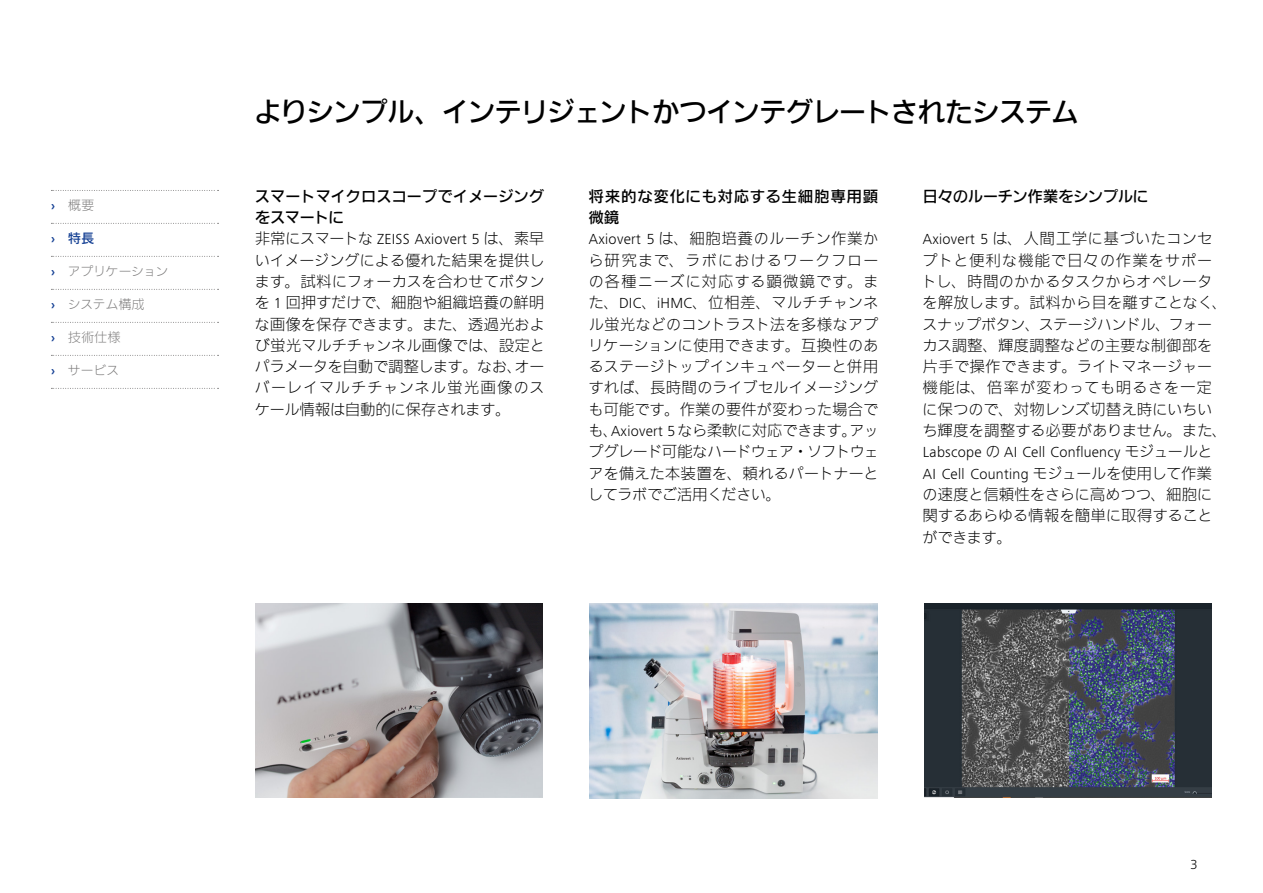
<style>
.page{position:relative;width:1263px;height:893px;background:#fff}
.page>*{position:absolute;margin:0;border:0;box-sizing:border-box;transform-origin:0 0}
.t1{font:500 27px "Iwa N Go Pro";letter-spacing:-.02em;color:#000}
.t2{font:300 15px/21.3px "Iwa N Go Pro";letter-spacing:.02em;color:#000;text-align:justify}
.t3{font:300 15px/21.3px "ZEISS Frutiger Next W1 G";letter-spacing:.02em;color:#000}
.t4{font:500 15px/21.3px "Iwa N Go Pro";letter-spacing:.005em;color:#000}
.t5{font:300 13.5px "ZEISS Frutiger Next W1 G";color:#000}
.t6{font:300 12.75px "Iwa N Go Pro";letter-spacing:-.005em;color:#7c7b7b}
.t7{font:500 12.75px "Iwa N Go Pro";color:#164194}
.s1{font-family:"ZEISS Frutiger Next W1 G";font-weight:700;color:#164194}
.s2{font-family:"ZEISS Frutiger Next W1 G";font-weight:700}
.s3{font-family:"Iwa N Go Pro"}
.s4{font-family:"ZEISS Frutiger Next W1 G"}
.s5{font-weight:500}
</style>
<div class="page">
<img style="left:590px;top:604px;width:288px;height:194px">
<img style="left:256px;top:604px;width:287px;height:194px">
<img style="left:1068px;top:604px;width:144px;height:194px">
<img style="left:924px;top:604px;width:144px;height:194px">
<svg style="left:51px;top:190px;width:168px;height:1px"></svg>
<svg style="left:51px;top:223px;width:168px;height:1px"></svg>
<svg style="left:51px;top:256px;width:168px;height:1px"></svg>
<svg style="left:51px;top:289px;width:168px;height:1px"></svg>
<svg style="left:51px;top:322px;width:168px;height:1px"></svg>
<svg style="left:51px;top:355px;width:168px;height:1px"></svg>
<svg style="left:51px;top:388px;width:168px;height:1px"></svg>
<p class="t6" style="left:51px;top:196px;width:45px"><span class="s1">›</span> 概要</p>
<p class="t7" style="left:51px;top:229px;width:45px"><span class="s2">›</span> 特長</p>
<p class="t6" style="left:51px;top:262px;width:119px"><span class="s1">›</span> アプリケーション</p>
<p class="t6" style="left:51px;top:295px;width:95px"><span class="s1">›</span> システム構成</p>
<p class="t6" style="left:51px;top:328px;width:71px"><span class="s1">›</span> 技術仕様</p>
<p class="t6" style="left:51px;top:361px;width:70px"><span class="s1">›</span> サービス</p>
<h1 class="t1" style="left:255px;top:91px;width:826px">よりシンプル、インテリジェントかつインテグレートされたシステム</h1>
<p class="t4" style="left:255px;top:184px;width:291px">スマートマイクロスコープでイメージングをスマートに</p>
<p class="t3" style="left:255px;top:228px;width:291px"><span class="s3">非常にスマートな</span> ZEISS Axiovert 5 <span class="s3">は、素早</span></p>
<p class="t2" style="left:255px;top:248px;width:292px">いイメージングによる優れた結果を提供します。試料にフォーカスを合わせてボタンを <span class="s4">1</span> 回押すだけで、細胞や組織培養の鮮明な画像を保存できます。また、透過光および蛍光マルチチャンネル画像では、設定とパラメータを自動で調整します。なお、オーバーレイマルチチャンネル蛍光画像のスケール情報は自動的に保存されます。</p>
<p class="t2" style="left:588px;top:184px;width:292px;text-align:left"><span class="s5">将来的な変化にも対応する生細胞専用顕微鏡<br></span><span class="s4">Axiovert 5</span> は、細胞培養のルーチン作業から研究まで、ラボにおけるワークフローの各種ニーズに対応する顕微鏡です。また、<span class="s4">DIC</span>、<span class="s4">iHMC</span>、位相差、マルチチャンネル蛍光などのコントラスト法を多様なアプリケーションに使用できます。互換性のあるステージトップインキュベーターと併用すれば、長時間のライブセルイメージングも可能です。作業の要件が変わった場合でも、<span class="s4">Axiovert 5</span>なら柔軟に対応できます。アップグレード可能なハードウェア・ソフトウェアを備えた本装置を、頼れるパートナーとしてラボでご活用ください。</p>
<p class="t4" style="left:923px;top:184px;width:227px">日々のルーチン作業をシンプルに</p>
<p class="t2" style="left:922px;top:227px;width:307px;text-align:left"><span class="s4">Axiovert 5</span> は、人間工学に基づいたコンセプトと便利な機能で日々の作業をサポートし、時間のかかるタスクからオペレータを解放します。試料から目を離すことなく、スナップボタン、ステージハンドル、フォーカス調整、輝度調整などの主要な制御部を片手で操作できます。ライトマネージャー機能は、倍率が変わっても明るさを一定に保つので、対物レンズ切替え時にいちいち輝度を調整する必要がありません。また、</p>
<p class="t3" style="left:923px;top:441px;width:291px">Labscope <span class="s3">の</span> AI Cell Confluency <span class="s3">モジュールと<br></span>AI Cell Counting <span class="s3">モジュールを使用して作業</span></p>
<p class="t2" style="left:922px;top:483px;width:291px">の速度と信頼性をさらに高めつつ、細胞に関するあらゆる情報を簡単に取得することができます。</p>
<p class="t5" style="left:1190px;top:855px;width:9px">3</p>
</div>
